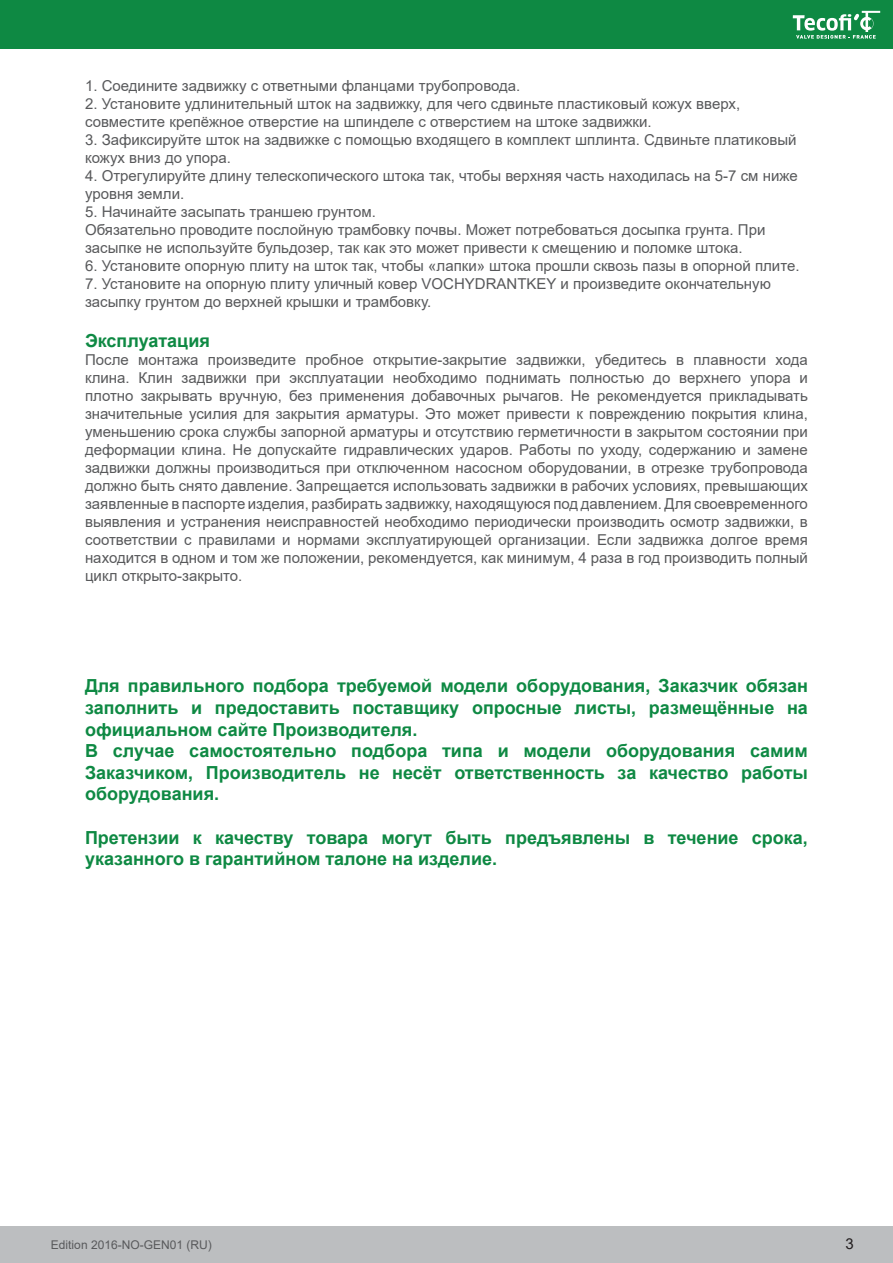
<style>
.page{position:relative;width:893px;height:1263px;background:#fff}
.page>*{position:absolute;margin:0;border:0;box-sizing:border-box;transform-origin:0 0}
.t1{font:700 18px/21.6px "Arial";color:#0e8943}
.t2{font:15px/18px "Arial";color:#58595b}
.t3{font:15px "Arial";color:#231f20}
.t4{font:12px "Arial";color:#58595b}
</style>
<div class="page">
<div style="left:0;top:1227px;width:893px;height:36px;background:#bcbec0"></div>
<div style="left:0;top:0;width:893px;height:48px;background:#0e8943"></div>
<svg style="left:792px;top:10px;width:89px;height:29px"></svg>
<p class="t2" style="left:85px;top:77px;width:437px">1. Соедините задвижку с ответными фланцами трубопровода.</p>
<p class="t2" style="left:85px;top:95px;width:657px">2. Установите удлинительный шток на задвижку, для чего сдвиньте пластиковый кожух вверх, совместите крепёжное отверстие на шпинделе с отверстием на штоке задвижки.</p>
<p class="t2" style="left:85px;top:131px;width:713px">3. Зафиксируйте шток на задвижке с помощью входящего в комплект шплинта. Сдвиньте платиковый кожух вниз до упора.</p>
<p class="t2" style="left:85px;top:167px;width:714px">4. Отрегулируйте длину телескопического штокa так, чтобы верхняя часть находилась на 5-7 см ниже уровня земли.</p>
<p class="t2" style="left:85px;top:203px;width:682px">5. Начинайте засыпать траншею грунтом.<br>Обязательно проводите послойную трамбовку почвы. Может потребоваться досыпка грунта. При засыпке не используйте бульдозер, так как это может привести к смещению и поломке штокa.</p>
<p class="t2" style="left:85px;top:257px;width:716px">6. Установите опорную плиту на шток так, чтобы «лапки» штокa прошли сквозь пазы в опорной плите.</p>
<p class="t2" style="left:85px;top:275px;width:687px">7. Установите на опорную плиту уличный ковер VOCHYDRANTKEY и произведите окончательную засыпку грунтом до верхней крышки и трамбовку.</p>
<p class="t1" style="left:85px;top:330px;width:126px">Эксплуатация</p>
<p class="t2" style="left:85px;top:350px;width:724px;text-align:justify">После монтажа произведите пробное открытие-закрытие задвижки, убедитесь в плавности хода клина. Клин задвижки при эксплуатации необходимо поднимать полностью до верхнего упора и плотно закрывать вручную, без применения добавочных рычагов. Не рекомендуется прикладывать значительные усилия для закрытия арматуры. Это может привести к повреждению покрытия клина, уменьшению срока службы запорной арматуры и отсутствию герметичности в закрытом состоянии при деформации клина. Не допускайте гидравлических ударов. Работы по уходу, содержанию и замене задвижки должны производиться при отключенном насосном оборудовании, в отрезке трубопровода должно быть снято давление. Запрещается использовать задвижки в рабочих условиях, превышающих заявленные в паспорте изделия, разбирать задвижку, находящуюся под давлением. Для своевременного выявления и устранения неисправностей необходимо периодически производить осмотр задвижки, в соответствии с правилами и нормами эксплуатирующей организации. Если задвижка долгое время находится в одном и том же положении, рекомендуется, как минимум, 4 раза в год производить полный цикл открыто-закрыто.</p>
<p class="t1" style="left:85px;top:675px;width:724px">Для правильного подбора требуемой модели оборудования, Заказчик обязан заполнить и предоставить поставщику опросные листы, размещённые на официальном сайте Производителя.<br>В случае самостоятельно подбора типа и модели оборудования самим Заказчиком, Производитель не несёт ответственность за качество работы оборудования.</p>
<p class="t1" style="left:85px;top:827px;width:724px">Претензии к качеству товара могут быть предъявлены в течение срока, указанного в гарантийном талоне на изделие.</p>
<p class="t4" style="left:51px;top:1240px;width:162px">Edition 2016-NO-GEN01 (RU)</p>
<p class="t3" style="left:845px;top:1234px;width:10px">3</p>
</div>
